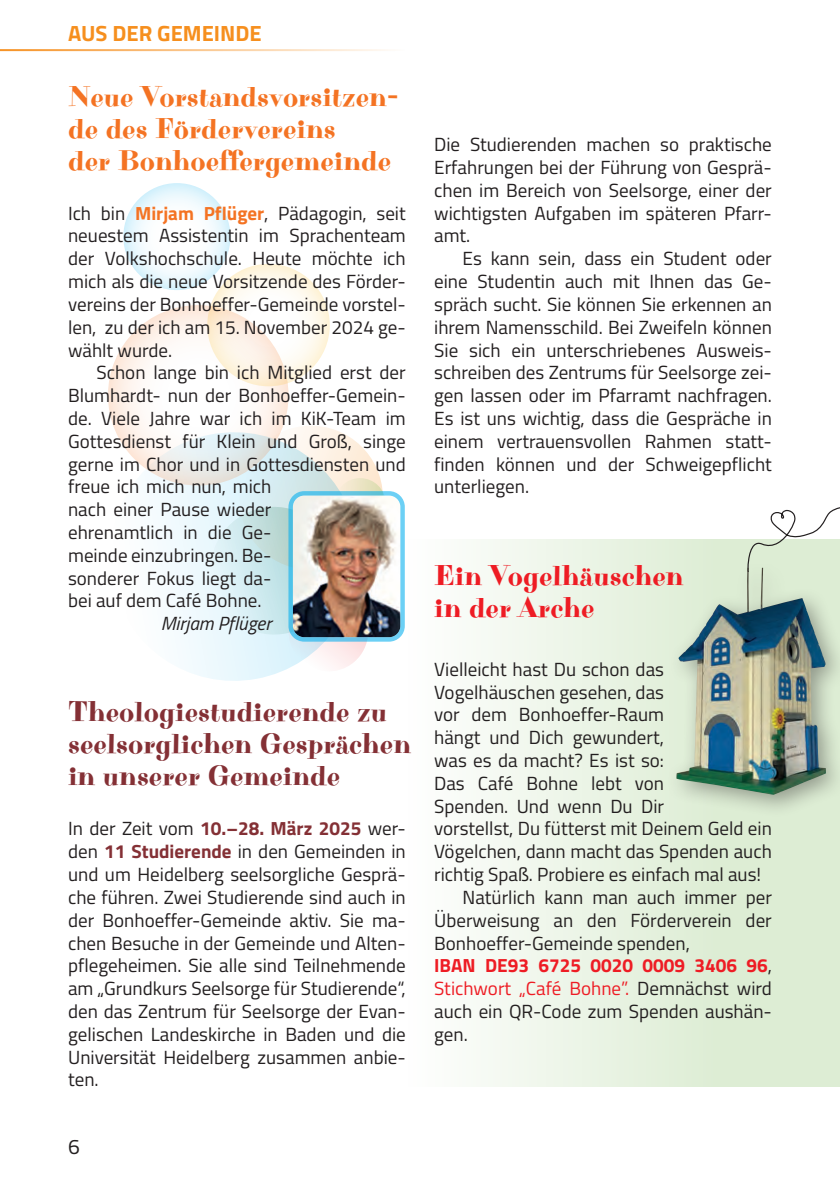
<style>
.page{position:relative;width:840px;height:1191px;background:#fff}
.page>*{position:absolute;margin:0;border:0;box-sizing:border-box;transform-origin:0 0}
.t1{font:29px/32px "Purple Purse";color:#843035}
.t2{font:29px/32px "Purple Purse";color:#f47323}
.t3{font:29px/32px "Purple Purse";color:#ee1c24}
.t4{font:700 22px "Titillium Web";color:#f68f1e}
.t5{font:21px "Titillium Web";color:#231f20}
.t6{font:19px/22.8px "Titillium Web";color:#231f20;text-align:justify}
.t7{font:19px "Titillium Web";color:#ee1c24}
.t8{font:700 19px "Titillium Web";color:#ee1c24}
.t9{font:italic 19px "Titillium Web";color:#231f20}
.s1{font-weight:700;color:#f47323}
.s2{font-weight:700;color:#843035}
.s3{font-weight:400;color:#231f20}
.s4{color:#231f20}
</style>
<div class="page">
<hr style="left:0;top:49px;width:404px;height:2px;background:#f68f1e">
<div style="left:405px;top:539px;width:434px;height:547px;background:linear-gradient(to right,#fcfdfb,#d6e9cb)"></div>
<svg style="left:745px;top:507px;width:94px;height:50px"></svg>
<hr style="left:839px;top:69px;width:1px;height:1017px;background:#fee5c9">
<svg style="left:112px;top:423px;width:155px;height:258px"></svg>
<svg style="left:108px;top:305px;width:180px;height:180px"></svg>
<svg style="left:202px;top:416px;width:190px;height:260px"></svg>
<svg style="left:207px;top:264px;width:122px;height:122px"></svg>
<svg style="left:123px;top:183px;width:107px;height:107px"></svg>
<div style="left:664px;top:557px;width:175px;height:261px;background:#231f20;opacity:.4"></div>
<img style="left:675px;top:568px;width:150px;height:227px">
<img style="left:293px;top:496px;width:106px;height:140px">
<div style="left:288px;top:491px;width:116px;height:150px;border:4px solid #00aeef;border-radius:14px"></div>
<p class="t4" style="left:68px;top:16px;width:195px">AUS DER GEMEINDE</p>
<h1 class="t2" style="left:68px;top:81px;width:332px">Neue Vorstandsvorsitzen&shy;de des Fördervereins<br>der Bonhoeffergemeinde</h1>
<p class="t6" style="left:68px;top:201px;width:339px">Ich bin <span class="s1">Mirjam Pflüger</span>, Pädagogin, seit neuestem Assistentin im Sprachenteam der Volkshochschule. Heute möchte ich mich als die neue Vorsitzende des Förder&shy;vereins der Bonhoeffer-Gemeinde vorstel&shy;len, zu der ich am 15. November 2024 ge&shy;wählt wurde.</p>
<p class="t6" style="left:68px;top:360px;width:339px;text-align:left;text-indent:28px">Schon lange bin ich Mitglied erst der<br>Blumhardt- nun der Bonhoeffer-Gemein&shy;de. Viele Jahre war ich im KiK-Team im<br>Gottesdienst für Klein und Groß, singe gerne im Chor und in Gottesdiensten und freue ich mich nun, mich<br>nach einer Pause wieder<br>ehrenamtlich in die Ge-<br>meinde einzubringen. Be-<br>sonderer Fokus liegt da-<br>bei auf dem Café Bohne.</p>
<p class="t9" style="left:161px;top:609px;width:112px">Mirjam Pflüger</p>
<h1 class="t1" style="left:68px;top:697px;width:344px">Theologiestudierende zu seelsorglichen Gesprächen in unserer Gemeinde</h1>
<p class="t6" style="left:68px;top:816px;width:339px">In der Zeit vom <span class="s2">10.–28. März 2025</span> wer&shy;den <span class="s2">11 Studierende</span> in den Gemeinden in und um Heidelberg seelsorgliche Gesprä&shy;che führen. Zwei Studierende sind auch in der Bonhoeffer-Gemeinde aktiv. Sie ma&shy;chen Besuche in der Gemeinde und Alten&shy;pflegeheimen. Sie alle sind Teilnehmende am „Grundkurs Seelsorge für Studierende“, den das Zentrum für Seelsorge der Evan&shy;gelischen Landeskirche in Baden und die Universität Heidelberg zusammen anbie&shy;ten.</p>
<p class="t5" style="left:68px;top:1131px;width:13px">6</p>
<p class="t6" style="left:434px;top:132px;width:339px">Die Studierenden machen so praktische Erfahrungen bei der Führung von Gesprä&shy;chen im Bereich von Seelsorge, einer der wichtigsten Aufgaben im späteren Pfarr&shy;amt.</p>
<p class="t6" style="left:434px;top:246px;width:339px;text-indent:28px">Es kann sein, dass ein Student oder eine Studentin auch mit Ihnen das Ge&shy;spräch sucht. Sie können Sie erkennen an ihrem Namensschild. Bei Zweifeln können Sie sich ein unterschriebenes Ausweis&shy;schreiben des Zentrums für Seelsorge zei&shy;gen lassen oder im Pfarramt nachfragen.<br>Es ist uns wichtig, dass die Gespräche in einem vertrauensvollen Rahmen statt&shy;finden können und der Schweigepflicht unterliegen.</p>
<h1 class="t3" style="left:434px;top:560px;width:251px">Ein Vogelhäuschen in der Arche</h1>
<p class="t6" style="left:434px;top:657px;width:231px">Vielleicht hast Du schon das</p>
<p class="t6" style="left:434px;top:679px;width:231px">Vogelhäuschen gesehen, das</p>
<p class="t6" style="left:434px;top:702px;width:231px">vor dem Bonhoeffer-Raum</p>
<p class="t6" style="left:434px;top:725px;width:231px">hängt und Dich gewundert,</p>
<p class="t6" style="left:434px;top:748px;width:231px">was es da macht? Es ist so:</p>
<p class="t6" style="left:434px;top:771px;width:231px">Das Café Bohne lebt von</p>
<p class="t6" style="left:434px;top:793px;width:231px">Spenden. Und wenn Du Dir</p>
<p class="t6" style="left:434px;top:816px;width:339px">vorstellst, Du fütterst mit Deinem Geld ein</p>
<p class="t6" style="left:434px;top:839px;width:339px">Vögelchen, dann macht das Spenden auch</p>
<p class="t6" style="left:434px;top:862px;width:328px">richtig Spaß. Probiere es einfach mal aus!</p>
<p class="t6" style="left:462px;top:885px;width:310px">Natürlich kann man auch immer per</p>
<p class="t6" style="left:434px;top:907px;width:339px">Überweisung an den Förderverein der</p>
<p class="t6" style="left:434px;top:930px;width:257px">Bonhoeffer-Gemeinde spenden,</p>
<p class="t8" style="left:434px;top:951px;width:339px">IBAN DE93 6725 0020 0009 3406 96<span class="s3">,</span></p>
<p class="t7" style="left:434px;top:974px;width:339px">Stichwort „Café Bohne”. <span class="s4">Demnächst wird</span></p>
<p class="t6" style="left:434px;top:999px;width:339px">auch ein QR-Code zum Spenden aushän-</p>
<p class="t6" style="left:434px;top:1021px;width:35px">gen.</p>
</div>
